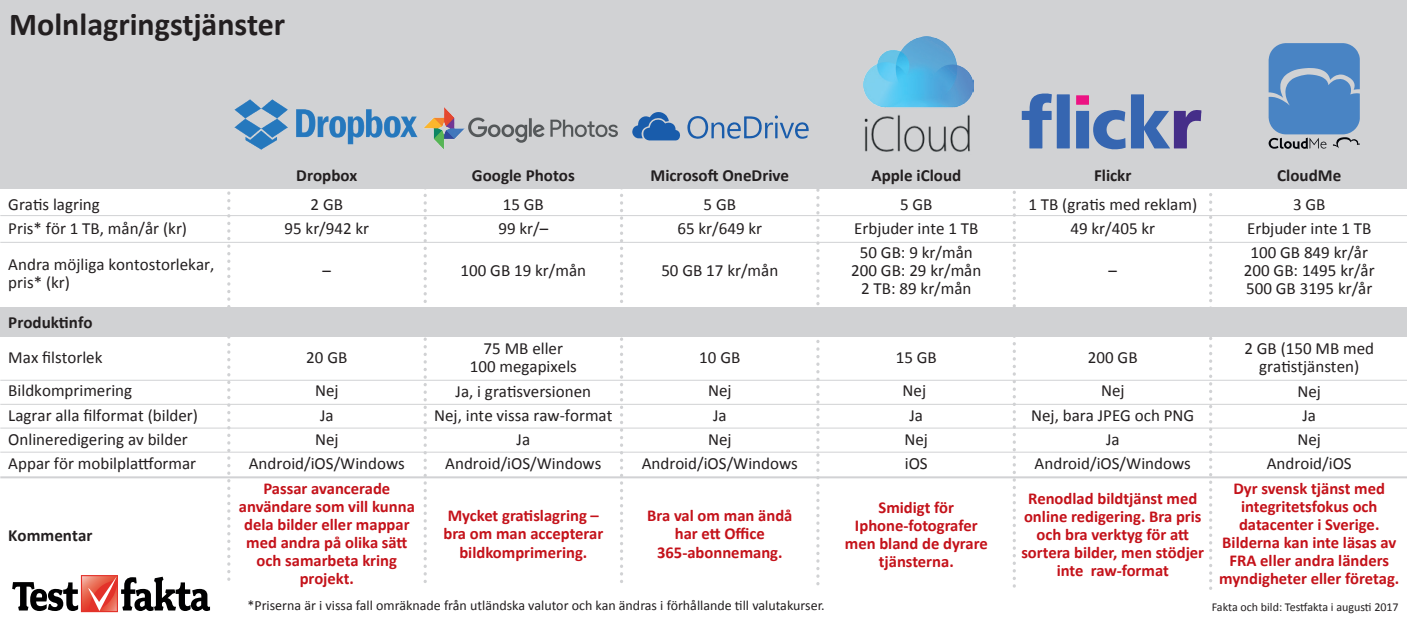
<style>
.page{position:relative;width:1407px;height:619px;background:#fff}
.page>*{position:absolute;margin:0;border:0;box-sizing:border-box;transform-origin:0 0}
.t1{font:700 32px "Calibri";color:#231f20}
.t2{font:17px/24px "Calibri";color:#231f20;text-align:center}
.t3{font:700 17px "Calibri";color:#231f20}
.t4{font:700 16.6px/18px "Calibri";color:#c4121a;text-align:center}
.t5{font:14px "Calibri";color:#231f20}
.t6{font:12px "Calibri";color:#231f20}
</style>
<div class="page">
<svg style="left:1208px;top:193px;width:4px;height:394px"></svg>
<svg style="left:1012px;top:190px;width:3px;height:395px"></svg>
<svg style="left:816px;top:189px;width:3px;height:394px"></svg>
<svg style="left:620px;top:189px;width:3px;height:392px"></svg>
<svg style="left:227px;top:191px;width:3px;height:387px"></svg>
<svg style="left:423px;top:189px;width:4px;height:392px"></svg>
<div style="left:0;top:307px;width:1406px;height:29px;background:#d1d2d4"></div>
<div style="left:0;top:0;width:1406px;height:189px;background:#d1d2d4"></div>
<hr style="left:0;top:242px;width:1406px;height:1px;background:#d1d2d4">
<hr style="left:0;top:215px;width:1406px;height:1px;background:#d1d2d4">
<svg style="left:12px;top:575px;width:198px;height:36px"></svg>
<hr style="left:0;top:379px;width:1406px;height:1px;background:#d1d2d4">
<hr style="left:0;top:403px;width:1406px;height:1px;background:#d1d2d4">
<hr style="left:0;top:427px;width:1406px;height:1px;background:#d1d2d4">
<hr style="left:0;top:451px;width:1406px;height:1px;background:#d1d2d4">
<hr style="left:0;top:476px;width:1406px;height:2px;background:#d1d2d4">
<svg style="left:632px;top:112px;width:48px;height:28px"></svg>
<svg style="left:687px;top:115px;width:121px;height:24px"></svg>
<svg style="left:1268px;top:43px;width:91px;height:106px"></svg>
<img style="left:863px;top:37px;width:110px;height:67px">
<img style="left:864px;top:104px;width:106px;height:48px">
<img style="left:424px;top:108px;width:40px;height:41px">
<img style="left:464px;top:117px;width:154px;height:26px">
<svg style="left:1021px;top:93px;width:48px;height:55px"></svg>
<svg style="left:1076px;top:94px;width:125px;height:55px"></svg>
<img style="left:235px;top:99px;width:182px;height:50px">
<h1 class="t1" style="left:9px;top:4px;width:277px">Molnlagringstjänster</h1>
<p class="t2" style="left:8px;top:192px;width:180px;text-align:left">Gratis lagring<br>Pris* för 1 TB, mån/år (kr)</p>
<p class="t2" style="left:8px;top:255px;width:207px;line-height:18px;text-align:left">Andra möjliga kontostorlekar, pris* (kr)</p>
<p class="t3" style="left:8px;top:311px;width:86px">Produktinfo</p>
<p class="t2" style="left:8px;top:341px;width:125px;line-height:33px;text-align:left">Max filstorlek<br>Bildkomprimering</p>
<p class="t2" style="left:8px;top:402px;width:191px;text-align:left">Lagrar alla filformat (bilder)<br>Onlineredigering av bilder<br>Appar för mobilplattformar</p>
<p class="t3" style="left:8px;top:524px;width:86px">Kommentar</p>
<p class="t3" style="left:296px;top:164px;width:63px">Dropbox</p>
<p class="t2" style="left:284px;top:192px;width:86px">2 GB<br>95 kr/942 kr</p>
<p class="t2" style="left:322px;top:258px;width:10px">–</p>
<p class="t3" style="left:472px;top:164px;width:104px">Google Photos</p>
<p class="t2" style="left:498px;top:192px;width:51px;text-align:left">15 GB<br>99 kr/–</p>
<p class="t2" style="left:460px;top:258px;width:127px">100 GB 19 kr/mån</p>
<p class="t2" style="left:306px;top:341px;width:43px;line-height:33px">20 GB<br>Nej</p>
<p class="t2" style="left:249px;top:402px;width:158px">Ja<br>Nej<br>Android/iOS/Windows</p>
<p class="t4" style="left:239px;top:479px;width:177px">Passar avancerade användare som vill kunna dela bilder eller mappar med andra på olika sätt och samarbeta kring projekt.</p>
<p class="t2" style="left:470px;top:339px;width:109px;line-height:18px">75 MB eller<br>100 megapixels</p>
<p class="t2" style="left:434px;top:378px;width:180px">Ja, i gratisversionen<br>Nej, inte vissa raw-format<br>Ja<br>Android/iOS/Windows</p>
<p class="t4" style="left:443px;top:506px;width:161px">Mycket gratislagring – bra om man accepterar bildkomprimering.</p>
<p class="t3" style="left:650px;top:164px;width:140px">Microsoft OneDrive</p>
<p class="t2" style="left:677px;top:192px;width:86px">5 GB<br>65 kr/649 kr</p>
<p class="t2" style="left:661px;top:258px;width:118px">50 GB 17 kr/mån</p>
<p class="t2" style="left:699px;top:341px;width:43px;line-height:33px">10 GB<br>Nej</p>
<p class="t2" style="left:641px;top:402px;width:158px">Ja<br>Nej<br>Android/iOS/Windows</p>
<p class="t4" style="left:647px;top:506px;width:147px">Bra val om man ändå har ett Office<br>365-abonnemang.</p>
<p class="t3" style="left:871px;top:164px;width:91px">Apple iCloud</p>
<p class="t2" style="left:854px;top:192px;width:126px">5 GB<br>Erbjuder inte 1 TB<br>50 GB: 9 kr/mån</p>
<p class="t2" style="left:851px;top:261px;width:132px;line-height:18px">200 GB: 29 kr/mån<br>2 TB: 89 kr/mån</p>
<p class="t2" style="left:895px;top:341px;width:43px;line-height:33px">15 GB<br>Nej</p>
<p class="t2" style="left:904px;top:402px;width:25px;text-align:left">Ja<br>Nej iOS</p>
<p class="t4" style="left:844px;top:498px;width:144px">Smidigt för<br>Iphone-fotografer men bland de dyrare tjänsterna.</p>
<p class="t3" style="left:1093px;top:164px;width:39px">Flickr</p>
<p class="t2" style="left:1028px;top:192px;width:170px">1 TB (gratis med reklam)<br>49 kr/405 kr</p>
<p class="t2" style="left:1108px;top:258px;width:10px">–</p>
<p class="t3" style="left:1277px;top:164px;width:65px">CloudMe</p>
<p class="t2" style="left:1246px;top:192px;width:126px">3 GB<br>Erbjuder inte 1 TB<br>100 GB 849 kr/år</p>
<p class="t2" style="left:1243px;top:261px;width:132px;line-height:18px;text-align:left">200 GB: 1495 kr/år<br>500 GB 3195 kr/år</p>
<p class="t2" style="left:1087px;top:341px;width:51px;line-height:33px">200 GB<br>Nej</p>
<p class="t2" style="left:1031px;top:402px;width:165px">Nej, bara JPEG och PNG<br>Ja<br>Android/iOS/Windows</p>
<p class="t4" style="left:1021px;top:489px;width:184px">Renodlad bildtjänst med online redigering. Bra pris och bra verktyg för att sortera bilder, men stödjer inte raw-format</p>
<p class="t2" style="left:1244px;top:339px;width:131px;line-height:18px">2 GB (150 MB med gratistjänsten)</p>
<p class="t2" style="left:1266px;top:378px;width:86px">Nej<br>Ja<br>Nej<br>Android/iOS</p>
<p class="t4" style="left:1219px;top:479px;width:182px">Dyr svensk tjänst med integritetsfokus och datacenter i Sverige.<br>Bilderna kan inte läsas av<br>FRA eller andra länders myndigheter eller företag.</p>
<p class="t5" style="left:247px;top:596px;width:578px">*Priserna är i vissa fall omräknade från utländska valutor och kan ändras i förhållande till valutakurser.</p>
<p class="t6" style="left:1211px;top:598px;width:188px">Fakta och bild: Testfakta i augusti 2017</p>
</div>
